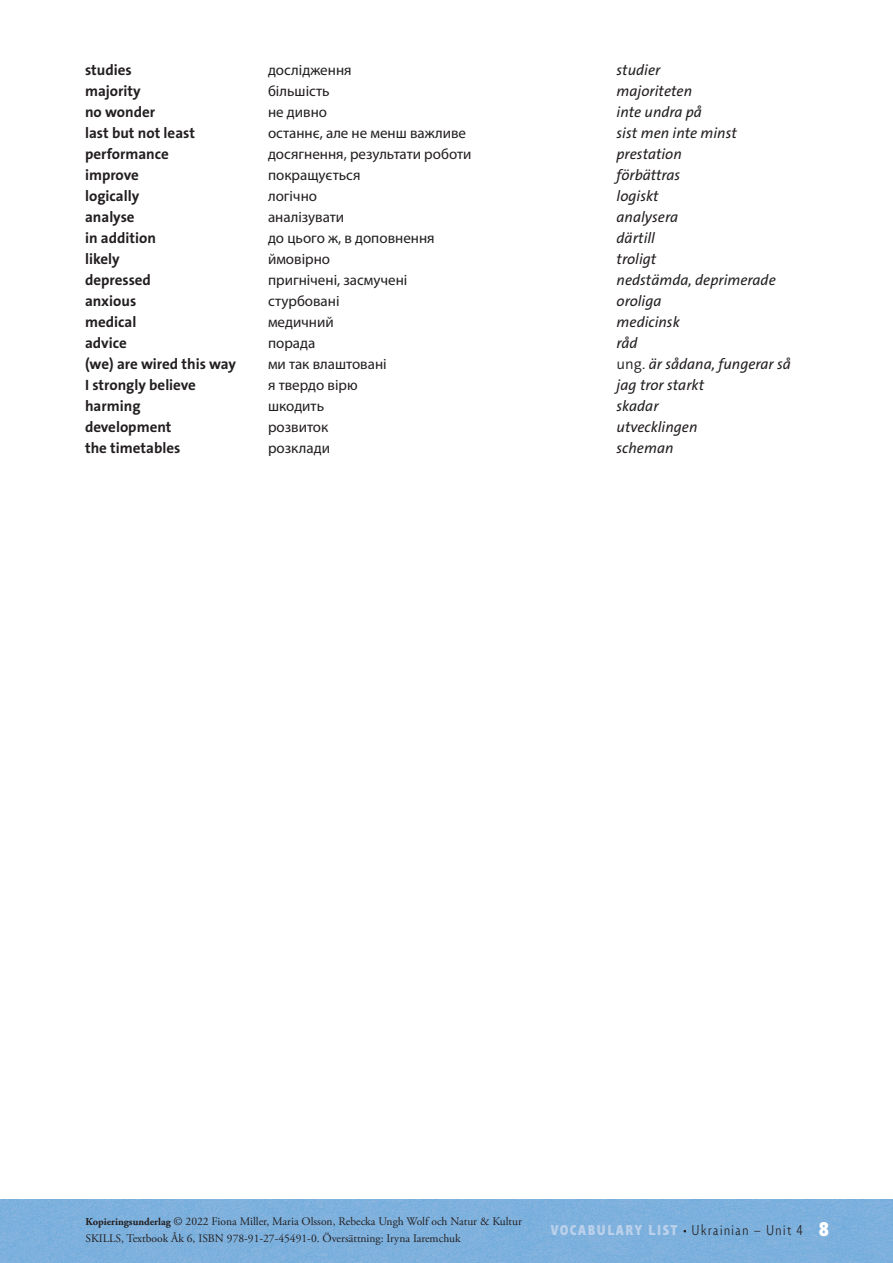
<style>
.page{position:relative;width:893px;height:1263px;background:#fff}
.page>*{position:absolute;margin:0;border:0;box-sizing:border-box;transform-origin:0 0}
.Ordlista_ukrainska{font:15px "Myriad Pro";color:#231f20}
.Ordlista_ukrainska-2{font:italic 15px "The Sans Os F";color:#231f20}
.Ordlista_ukrainska-3{font:700 15px "The Sans Os F";color:#231f20}
.t1{font:300 15px "Taffee";letter-spacing:.1em;color:#231f20}
.t2{font:11.55px/16.5px "Adobe Garamond Pro";color:#231f20}
.s1{font-weight:300;font-style:normal}
.s2{font-weight:700;font-size:10.5px}
.s3{font-weight:700;color:#bbd1eb}
.s4{font-weight:700;font-size:21px;color:#fff}
</style>
<div class="page">
<img style="left:0;top:1199px;width:893px;height:64px">
<p class="Ordlista_ukrainska-3" style="left:85px;top:60px;width:48px">studies</p>
<p class="Ordlista_ukrainska" style="left:268px;top:62px;width:85px">дослідження</p>
<p class="Ordlista_ukrainska-2" style="left:617px;top:60px;width:45px">studier</p>
<p class="Ordlista_ukrainska-3" style="left:85px;top:81px;width:57px">majority</p>
<p class="Ordlista_ukrainska" style="left:268px;top:83px;width:63px">більшість</p>
<p class="Ordlista_ukrainska-2" style="left:617px;top:81px;width:77px">majoriteten</p>
<p class="Ordlista_ukrainska-3" style="left:85px;top:102px;width:72px">no wonder</p>
<p class="Ordlista_ukrainska" style="left:268px;top:104px;width:61px">не дивно</p>
<p class="Ordlista_ukrainska-2" style="left:617px;top:102px;width:87px">inte undra på</p>
<p class="Ordlista_ukrainska-3" style="left:85px;top:123px;width:112px">last but not least</p>
<p class="Ordlista_ukrainska" style="left:268px;top:125px;width:200px">останнє, але не менш важливе</p>
<p class="Ordlista_ukrainska-2" style="left:617px;top:123px;width:122px">sist men inte minst</p>
<p class="Ordlista_ukrainska-3" style="left:85px;top:144px;width:85px">performance</p>
<p class="Ordlista_ukrainska" style="left:268px;top:146px;width:205px">досягнення, результати роботи</p>
<p class="Ordlista_ukrainska-2" style="left:617px;top:144px;width:67px">prestation</p>
<p class="Ordlista_ukrainska-3" style="left:85px;top:165px;width:55px">improve</p>
<p class="Ordlista_ukrainska" style="left:268px;top:167px;width:94px">покращується</p>
<p class="Ordlista_ukrainska-2" style="left:617px;top:165px;width:65px">förbättras</p>
<p class="Ordlista_ukrainska-3" style="left:85px;top:186px;width:56px">logically</p>
<p class="Ordlista_ukrainska" style="left:268px;top:188px;width:51px">логічно</p>
<p class="Ordlista_ukrainska-2" style="left:617px;top:186px;width:44px">logiskt</p>
<p class="Ordlista_ukrainska-3" style="left:85px;top:207px;width:51px">analyse</p>
<p class="Ordlista_ukrainska" style="left:268px;top:209px;width:78px">аналізувати</p>
<p class="Ordlista_ukrainska-2" style="left:617px;top:207px;width:63px">analysera</p>
<p class="Ordlista_ukrainska-3" style="left:85px;top:228px;width:72px">in addition</p>
<p class="Ordlista_ukrainska" style="left:268px;top:230px;width:168px">до цього ж, в доповнення</p>
<p class="Ordlista_ukrainska-2" style="left:617px;top:228px;width:40px">därtill</p>
<p class="Ordlista_ukrainska-3" style="left:85px;top:249px;width:36px">likely</p>
<p class="Ordlista_ukrainska" style="left:268px;top:251px;width:64px">ймовірно</p>
<p class="Ordlista_ukrainska-2" style="left:617px;top:249px;width:41px">troligt</p>
<p class="Ordlista_ukrainska-3" style="left:85px;top:270px;width:67px">depressed</p>
<p class="Ordlista_ukrainska" style="left:268px;top:272px;width:141px">пригнічені, засмучені</p>
<p class="Ordlista_ukrainska-2" style="left:617px;top:270px;width:161px">nedstämda, deprimerade</p>
<p class="Ordlista_ukrainska-3" style="left:85px;top:291px;width:53px">anxious</p>
<p class="Ordlista_ukrainska" style="left:268px;top:293px;width:73px">стурбовані</p>
<p class="Ordlista_ukrainska-2" style="left:617px;top:291px;width:46px">oroliga</p>
<p class="Ordlista_ukrainska-3" style="left:85px;top:312px;width:53px">medical</p>
<p class="Ordlista_ukrainska" style="left:268px;top:314px;width:67px">медичний</p>
<p class="Ordlista_ukrainska-2" style="left:617px;top:312px;width:65px">medicinsk</p>
<p class="Ordlista_ukrainska-3" style="left:85px;top:333px;width:43px">advice</p>
<p class="Ordlista_ukrainska" style="left:268px;top:335px;width:49px">порада</p>
<p class="Ordlista_ukrainska-2" style="left:617px;top:333px;width:23px">råd</p>
<p class="Ordlista_ukrainska-3" style="left:85px;top:354px;width:153px">(we) are wired this way</p>
<p class="Ordlista_ukrainska" style="left:268px;top:356px;width:120px">ми так влаштовані</p>
<p class="Ordlista_ukrainska-2" style="left:617px;top:354px;width:176px"><span class="s1">ung.</span> är sådana, fungerar så</p>
<p class="Ordlista_ukrainska-3" style="left:85px;top:375px;width:112px">I strongly believe</p>
<p class="Ordlista_ukrainska" style="left:268px;top:377px;width:91px">я твердо вірю</p>
<p class="Ordlista_ukrainska-2" style="left:617px;top:375px;width:89px">jag tror starkt</p>
<p class="Ordlista_ukrainska-3" style="left:85px;top:396px;width:57px">harming</p>
<p class="Ordlista_ukrainska" style="left:268px;top:398px;width:58px">шкодить</p>
<p class="Ordlista_ukrainska-2" style="left:617px;top:396px;width:44px">skadar</p>
<p class="Ordlista_ukrainska-3" style="left:85px;top:417px;width:88px">development</p>
<p class="Ordlista_ukrainska" style="left:268px;top:419px;width:62px">розвиток</p>
<p class="Ordlista_ukrainska-2" style="left:617px;top:417px;width:82px">utvecklingen</p>
<p class="Ordlista_ukrainska-3" style="left:85px;top:438px;width:97px">the timetables</p>
<p class="Ordlista_ukrainska" style="left:268px;top:440px;width:63px">розклади</p>
<p class="Ordlista_ukrainska-2" style="left:617px;top:438px;width:58px">scheman</p>
<p class="t2" style="left:85px;top:1213px;width:438px"><span class="s2">Kopieringsunderlag</span> © 2022 Fiona Miller, Maria Olsson, Rebecka Ungh Wolf och Natur &amp; Kultur<br>SKILLS, Textbook Åk 6, ISBN 978-91-27-45491-0. Översättning: Iryna Iaremchuk</p>
<p class="t1" style="left:551px;top:1222px;width:280px"><span class="s3">VOCABULARY LIST</span> Ukrainian – Unit 4 <span class="s4">8</span></p>
</div>
